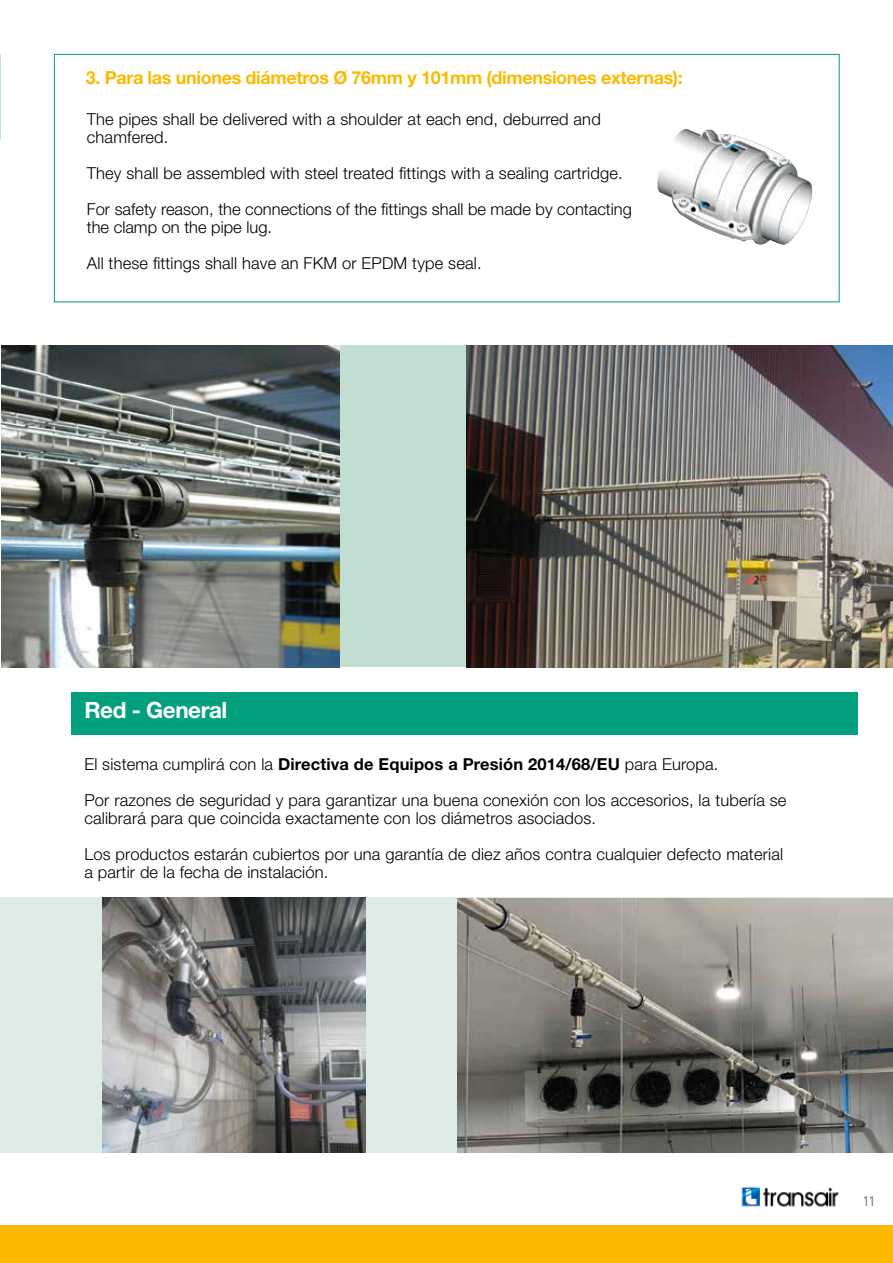
<style>
.page{position:relative;width:893px;height:1263px;background:#fff}
.page>*{position:absolute;margin:0;border:0;box-sizing:border-box;transform-origin:0 0}
.t1{font:700 22.5px "Helvetica Neue LT Std";letter-spacing:-.02em;color:#fff}
.t2{font:700 18px "Helvetica Neue LT Std";letter-spacing:-.02em;color:#fbba00}
.t3{font:300 16.5px/36px "Helvetica Neue LT Std";letter-spacing:.01em;color:#000}
.t4{font:13.5px "DINOT";color:#646363}
.s1{font-weight:700}
</style>
<div class="page">
<div style="left:0;top:1225px;width:893px;height:38px;background:#fbba00"></div>
<img style="left:741px;top:1186px;width:98px;height:21px">
<img style="left:657px;top:129px;width:156px;height:116px">
<div style="left:54px;top:54px;width:785px;height:248px;border:1px solid #03a080"></div>
<div style="left:0;top:897px;width:893px;height:256px;background:#ddece6"></div>
<img style="left:457px;top:898px;width:436px;height:255px">
<div style="left:251px;top:345px;width:216px;height:322px;background:#c2ded2"></div>
<img style="left:467px;top:345px;width:426px;height:322px">
<img style="left:2px;top:345px;width:337px;height:322px">
<div style="left:71px;top:692px;width:787px;height:42px;background:#03a080"></div>
<img style="left:102px;top:897px;width:263px;height:256px">
<p class="t2" style="left:86px;top:67px;width:599px">3. Para las uniones diámetros Ø 76mm y 101mm (dimensiones externas):</p>
<p class="t3" style="left:87px;top:110px;width:515px;line-height:18px">The pipes shall be delivered with a shoulder at each end, deburred and chamfered.</p>
<p class="t3" style="left:87px;top:155px;width:546px">They shall be assembled with steel treated fittings with a sealing cartridge.<br>For safety reason, the connections of the fittings shall be made by contacting</p>
<p class="t3" style="left:87px;top:209px;width:396px">the clamp on the pipe lug.<br>All these fittings shall have an FKM or EPDM type seal.</p>
<h1 class="t1" style="left:84px;top:696px;width:144px">Red - General</h1>
<p class="t3" style="left:84px;top:745px;width:704px">El sistema cumplirá con la <span class="s1">Directiva de Equipos a Presión 2014/68/EU</span> para Europa.<br>Por razones de seguridad y para garantizar una buena conexión con los accesorios, la tubería se</p>
<p class="t3" style="left:84px;top:799px;width:700px">calibrará para que coincida exactamente con los diámetros asociados.<br>Los productos estarán cubiertos por una garantía de diez años contra cualquier defecto material</p>
<p class="t3" style="left:84px;top:853px;width:245px">a partir de la fecha de instalación.</p>
<p class="t4" style="left:862px;top:1192px;width:15px">11</p>
</div>
